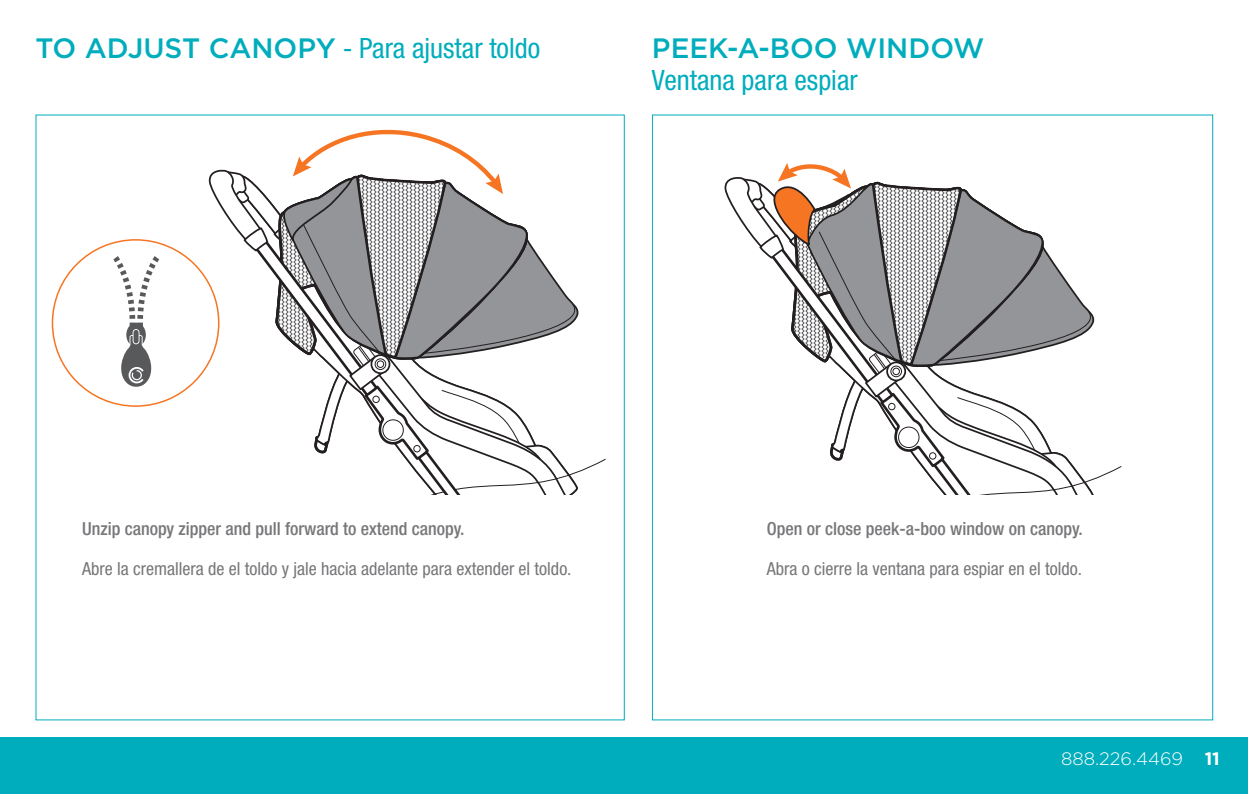
<style>
.page{position:relative;width:1248px;height:794px;background:#fff}
.page>*{position:absolute;margin:0;border:0;box-sizing:border-box;transform-origin:0 0}
.t1{font:condensed 28px "Helvetica Neue";color:#00adbc}
.t2{font:500 28px "Gotham";color:#00adbc}
.t3{font:condensed 18px "Helvetica Neue";color:#77777a}
.t4{font:500 condensed 18px "Helvetica Neue";color:#77777a}
.t5{font:300 18px "Gotham";color:#fff}
.s1{font-family:"Gotham";font-weight:500;font-stretch:normal}
.s2{font-weight:700}
</style>
<div class="page">
<div style="left:0;top:737px;width:1247px;height:57px;background:#00adbc"></div>
<svg style="left:207px;top:129px;width:399px;height:365px"></svg>
<svg style="left:724px;top:163px;width:398px;height:331px"></svg>
<svg style="left:113px;top:256px;width:46px;height:131px"></svg>
<p class="t1" style="left:35px;top:32px;width:506px"><span class="s1">TO ADJUST CANOPY</span> - Para ajustar toldo</p>
<p class="t2" style="left:652px;top:30px;width:334px">PEEK-A-BOO WINDOW</p>
<p class="t1" style="left:652px;top:64px;width:207px">Ventana para espiar</p>
<p class="t4" style="left:82px;top:518px;width:384px">Unzip canopy zipper and pull forward to extend canopy.</p>
<p class="t3" style="left:82px;top:558px;width:491px">Abre la cremallera de el toldo y jale hacia adelante para extender el toldo.</p>
<p class="t4" style="left:766px;top:518px;width:317px">Open or close peek-a-boo window on canopy.</p>
<p class="t3" style="left:766px;top:558px;width:317px">Abra o cierre la ventana para espiar en el toldo.</p>
<p class="t5" style="left:1060px;top:747px;width:160px">888.226.4469 <span class="s2">11</span></p>
</div>
